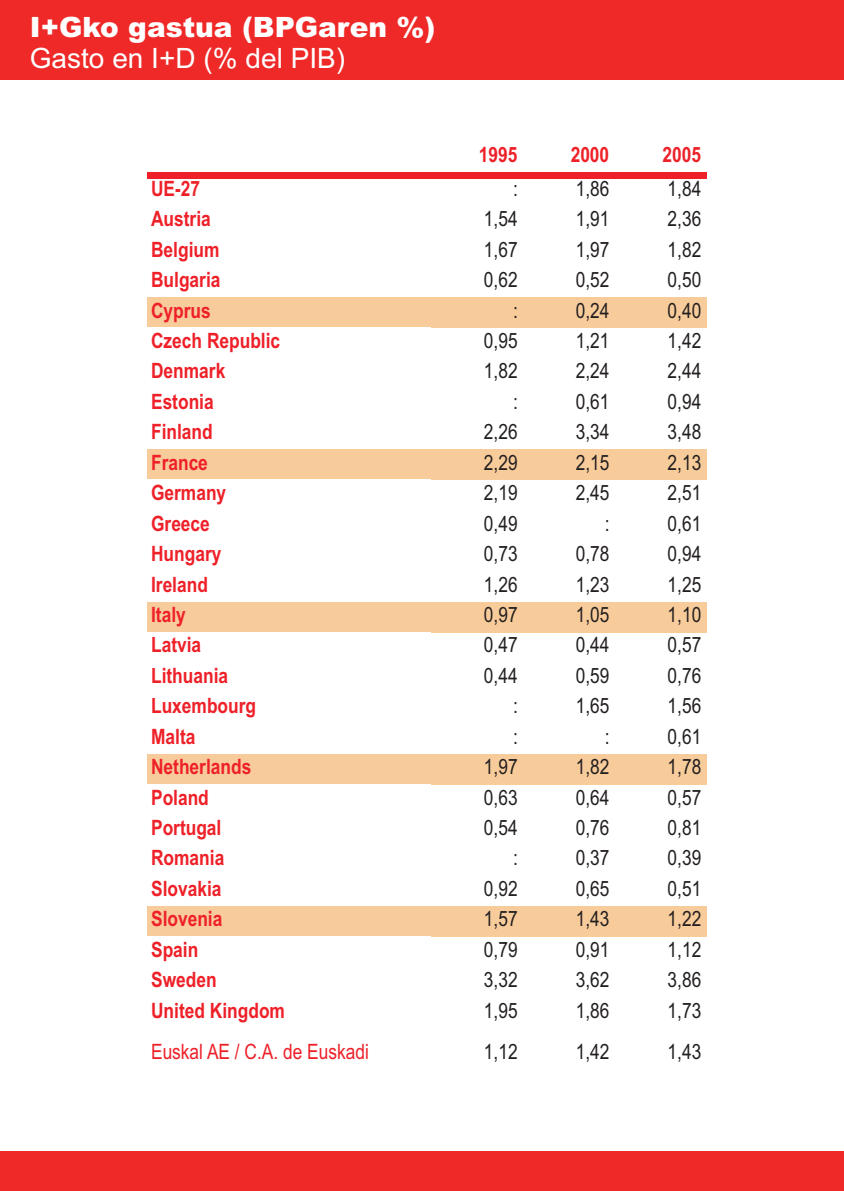
<style>
.page{position:relative;width:844px;height:1191px;background:#fff}
.page>*{position:absolute;margin:0;border:0;box-sizing:border-box;transform-origin:0 0}
.t1{font:900 28px "Arial";color:#fff}
.t2{font:28px "Arial";color:#fff}
.t3{font:21px "Arial Narrow";color:#231f20}
.t4{font:700 21px "Arial Narrow";color:#ee2028}
.t5{font:21px "Arial Narrow";color:#ee2028}
</style>
<div class="page">
<div style="left:147px;top:297px;width:559px;height:31px;background:#f8cc9a"></div>
<div style="left:147px;top:449px;width:559px;height:31px;background:#f8cc9a"></div>
<div style="left:147px;top:601px;width:559px;height:31px;background:#f8cc9a"></div>
<div style="left:147px;top:754px;width:559px;height:30px;background:#f8cc9a"></div>
<div style="left:147px;top:906px;width:559px;height:31px;background:#f8cc9a"></div>
<div style="left:147px;top:936px;width:284px;height:133px;background:#fff"></div>
<div style="left:147px;top:172px;width:559px;height:7px;background:#ee2028"></div>
<div style="left:0;top:0;width:843px;height:79px;background:#ee2927"></div>
<div style="left:0;top:1151px;width:843px;height:40px;background:#ee2927"></div>
<h1 class="t1" style="left:30px;top:17px;width:407px">I+Gko gastua (BPGaren %)</h1>
<h1 class="t2" style="left:30px;top:47px;width:317px">Gasto en I+D (% del PIB)</h1>
<p class="t4" style="left:479px;top:147px;width:40px">1995</p>
<p class="t4" style="left:570px;top:147px;width:40px">2000</p>
<p class="t4" style="left:662px;top:147px;width:40px">2005</p>
<p class="t4" style="left:151px;top:181px;width:51px">UE-27</p>
<p class="t3" style="left:513px;top:180px;width:6px">:</p>
<p class="t3" style="left:575px;top:180px;width:35px">1,86</p>
<p class="t3" style="left:667px;top:180px;width:35px">1,84</p>
<p class="t4" style="left:151px;top:211px;width:61px">Austria</p>
<p class="t3" style="left:484px;top:211px;width:35px">1,54</p>
<p class="t3" style="left:575px;top:211px;width:35px">1,91</p>
<p class="t3" style="left:667px;top:211px;width:35px">2,36</p>
<p class="t4" style="left:151px;top:242px;width:70px">Belgium</p>
<p class="t3" style="left:484px;top:241px;width:35px">1,67</p>
<p class="t3" style="left:575px;top:241px;width:35px">1,97</p>
<p class="t3" style="left:667px;top:241px;width:35px">1,82</p>
<p class="t4" style="left:151px;top:272px;width:71px">Bulgaria</p>
<p class="t3" style="left:484px;top:272px;width:35px">0,62</p>
<p class="t3" style="left:575px;top:272px;width:35px">0,52</p>
<p class="t3" style="left:667px;top:272px;width:35px">0,50</p>
<p class="t4" style="left:151px;top:302px;width:61px">Cyprus</p>
<p class="t3" style="left:513px;top:302px;width:6px">:</p>
<p class="t3" style="left:575px;top:302px;width:35px">0,24</p>
<p class="t3" style="left:667px;top:302px;width:35px">0,40</p>
<p class="t4" style="left:151px;top:333px;width:131px">Czech Republic</p>
<p class="t3" style="left:484px;top:333px;width:35px">0,95</p>
<p class="t3" style="left:575px;top:333px;width:35px">1,21</p>
<p class="t3" style="left:667px;top:333px;width:35px">1,42</p>
<p class="t4" style="left:151px;top:363px;width:76px">Denmark</p>
<p class="t3" style="left:484px;top:363px;width:35px">1,82</p>
<p class="t3" style="left:575px;top:363px;width:35px">2,24</p>
<p class="t3" style="left:667px;top:363px;width:35px">2,44</p>
<p class="t4" style="left:151px;top:394px;width:64px">Estonia</p>
<p class="t3" style="left:513px;top:393px;width:6px">:</p>
<p class="t3" style="left:575px;top:393px;width:35px">0,61</p>
<p class="t3" style="left:667px;top:393px;width:35px">0,94</p>
<p class="t4" style="left:151px;top:424px;width:63px">Finland</p>
<p class="t3" style="left:484px;top:424px;width:35px">2,26</p>
<p class="t3" style="left:575px;top:424px;width:35px">3,34</p>
<p class="t3" style="left:667px;top:424px;width:35px">3,48</p>
<p class="t4" style="left:151px;top:455px;width:58px">France</p>
<p class="t3" style="left:484px;top:454px;width:35px">2,29</p>
<p class="t3" style="left:575px;top:454px;width:35px">2,15</p>
<p class="t3" style="left:667px;top:454px;width:35px">2,13</p>
<p class="t4" style="left:151px;top:485px;width:77px">Germany</p>
<p class="t3" style="left:484px;top:485px;width:35px">2,19</p>
<p class="t3" style="left:575px;top:485px;width:35px">2,45</p>
<p class="t3" style="left:667px;top:485px;width:35px">2,51</p>
<p class="t4" style="left:151px;top:515px;width:60px">Greece</p>
<p class="t3" style="left:484px;top:515px;width:35px">0,49</p>
<p class="t3" style="left:604px;top:515px;width:6px">:</p>
<p class="t3" style="left:667px;top:515px;width:35px">0,61</p>
<p class="t4" style="left:151px;top:546px;width:72px">Hungary</p>
<p class="t3" style="left:484px;top:546px;width:35px">0,73</p>
<p class="t3" style="left:575px;top:546px;width:35px">0,78</p>
<p class="t3" style="left:667px;top:546px;width:35px">0,94</p>
<p class="t4" style="left:151px;top:576px;width:58px">Ireland</p>
<p class="t3" style="left:484px;top:576px;width:35px">1,26</p>
<p class="t3" style="left:575px;top:576px;width:35px">1,23</p>
<p class="t3" style="left:667px;top:576px;width:35px">1,25</p>
<p class="t4" style="left:151px;top:607px;width:36px">Italy</p>
<p class="t3" style="left:484px;top:606px;width:35px">0,97</p>
<p class="t3" style="left:575px;top:606px;width:35px">1,05</p>
<p class="t3" style="left:667px;top:606px;width:35px">1,10</p>
<p class="t4" style="left:151px;top:637px;width:52px">Latvia</p>
<p class="t3" style="left:484px;top:637px;width:35px">0,47</p>
<p class="t3" style="left:575px;top:637px;width:35px">0,44</p>
<p class="t3" style="left:667px;top:637px;width:35px">0,57</p>
<p class="t4" style="left:151px;top:668px;width:79px">Lithuania</p>
<p class="t3" style="left:484px;top:667px;width:35px">0,44</p>
<p class="t3" style="left:575px;top:667px;width:35px">0,59</p>
<p class="t3" style="left:667px;top:667px;width:35px">0,76</p>
<p class="t4" style="left:151px;top:698px;width:106px">Luxembourg</p>
<p class="t3" style="left:513px;top:698px;width:6px">:</p>
<p class="t3" style="left:575px;top:698px;width:35px">1,65</p>
<p class="t3" style="left:667px;top:698px;width:35px">1,56</p>
<p class="t4" style="left:151px;top:728px;width:46px">Malta</p>
<p class="t3" style="left:513px;top:728px;width:6px">:</p>
<p class="t3" style="left:604px;top:728px;width:6px">:</p>
<p class="t3" style="left:667px;top:728px;width:35px">0,61</p>
<p class="t4" style="left:151px;top:759px;width:102px">Netherlands</p>
<p class="t3" style="left:484px;top:759px;width:35px">1,97</p>
<p class="t3" style="left:575px;top:759px;width:35px">1,82</p>
<p class="t3" style="left:667px;top:759px;width:35px">1,78</p>
<p class="t4" style="left:151px;top:789px;width:59px">Poland</p>
<p class="t3" style="left:484px;top:789px;width:35px">0,63</p>
<p class="t3" style="left:575px;top:789px;width:35px">0,64</p>
<p class="t3" style="left:667px;top:789px;width:35px">0,57</p>
<p class="t4" style="left:151px;top:820px;width:72px">Portugal</p>
<p class="t3" style="left:484px;top:819px;width:35px">0,54</p>
<p class="t3" style="left:575px;top:819px;width:35px">0,76</p>
<p class="t3" style="left:667px;top:819px;width:35px">0,81</p>
<p class="t4" style="left:151px;top:850px;width:75px">Romania</p>
<p class="t3" style="left:513px;top:850px;width:6px">:</p>
<p class="t3" style="left:575px;top:850px;width:35px">0,37</p>
<p class="t3" style="left:667px;top:850px;width:35px">0,39</p>
<p class="t4" style="left:151px;top:881px;width:72px">Slovakia</p>
<p class="t3" style="left:484px;top:880px;width:35px">0,92</p>
<p class="t3" style="left:575px;top:880px;width:35px">0,65</p>
<p class="t3" style="left:667px;top:880px;width:35px">0,51</p>
<p class="t4" style="left:151px;top:911px;width:73px">Slovenia</p>
<p class="t3" style="left:484px;top:911px;width:35px">1,57</p>
<p class="t3" style="left:575px;top:911px;width:35px">1,43</p>
<p class="t3" style="left:667px;top:911px;width:35px">1,22</p>
<p class="t4" style="left:151px;top:941px;width:49px">Spain</p>
<p class="t3" style="left:484px;top:941px;width:35px">0,79</p>
<p class="t3" style="left:575px;top:941px;width:35px">0,91</p>
<p class="t3" style="left:667px;top:941px;width:35px">1,12</p>
<p class="t4" style="left:151px;top:972px;width:67px">Sweden</p>
<p class="t3" style="left:484px;top:972px;width:35px">3,32</p>
<p class="t3" style="left:575px;top:972px;width:35px">3,62</p>
<p class="t3" style="left:667px;top:972px;width:35px">3,86</p>
<p class="t4" style="left:151px;top:1002px;width:135px">United Kingdom</p>
<p class="t3" style="left:484px;top:1002px;width:35px">1,95</p>
<p class="t3" style="left:575px;top:1002px;width:35px">1,86</p>
<p class="t3" style="left:667px;top:1002px;width:35px">1,73</p>
<p class="t5" style="left:151px;top:1043px;width:219px">Euskal AE / C.A. de Euskadi</p>
<p class="t3" style="left:484px;top:1043px;width:35px">1,12</p>
<p class="t3" style="left:575px;top:1043px;width:35px">1,42</p>
<p class="t3" style="left:667px;top:1043px;width:35px">1,43</p>
</div>
